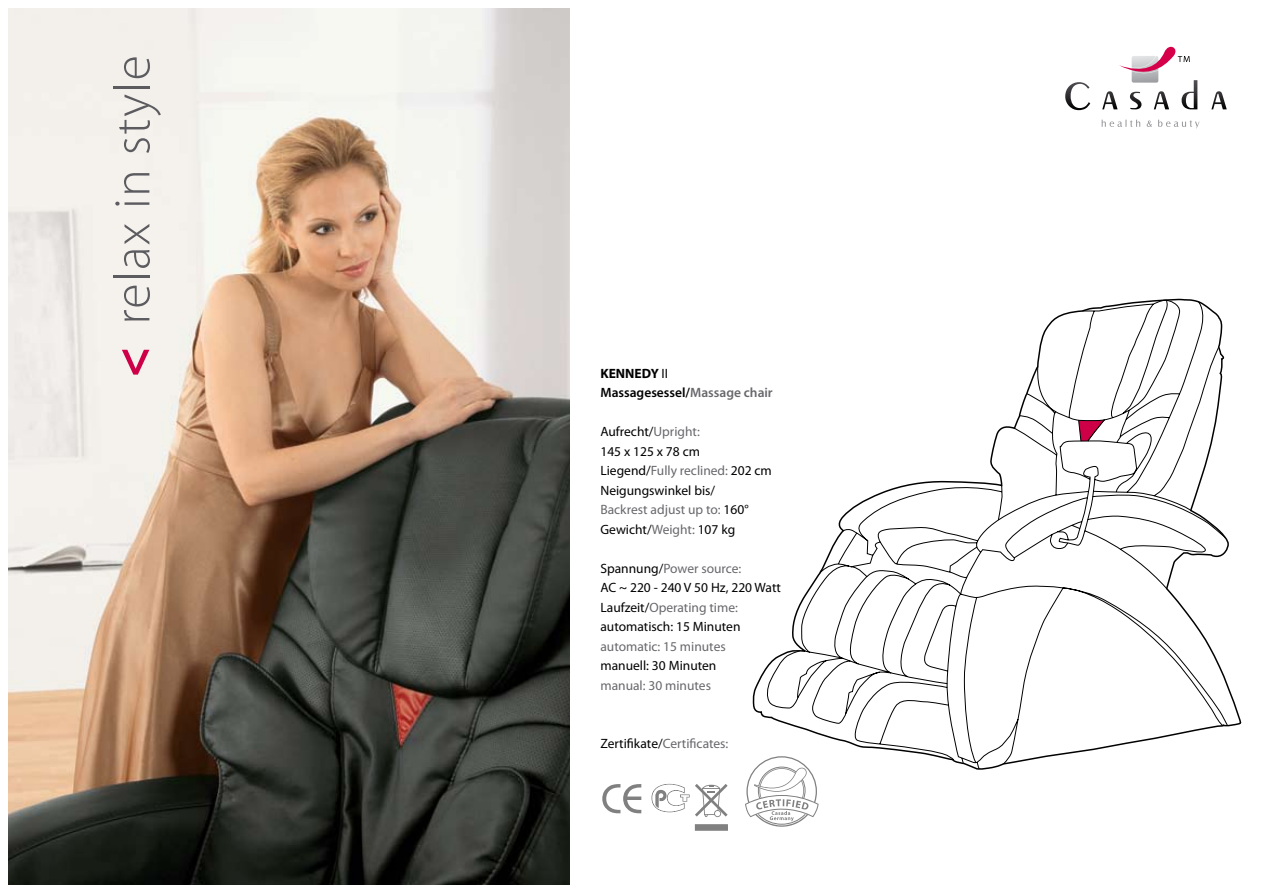
<style>
.page{position:relative;width:1263px;height:893px;background:#fff}
.page>*{position:absolute;margin:0;border:0;box-sizing:border-box;transform-origin:0 0}
.t1{font:300 51.75px "Myriad Pro";letter-spacing:.025em;color:#5c5b60}
.t2{font:13.5px/19.5px "Myriad Pro";color:#000}
.t3{font:13.5px "Myriad Pro";color:#68676c}
.t4{font:600 13.5px/19.5px "Myriad Pro";color:#000}
.s1{font-weight:700;color:#cd0047}
.s2{font-weight:700}
.s3{font-weight:400}
.s4{color:#68676c}
.s5{color:#000}
</style>
<div class="page">
<img style="left:9px;top:9px;width:561px;height:875px">
<svg style="left:602px;top:784px;width:39px;height:29px"></svg>
<div style="left:695px;top:824px;width:33px;height:7px;background:#808080"></div>
<svg style="left:651px;top:784px;width:77px;height:33px"></svg>
<svg style="left:745px;top:771px;width:74px;height:56px"></svg>
<svg style="left:765px;top:299px;width:463px;height:471px"></svg>
<svg style="left:1078px;top:419px;width:27px;height:23px"></svg>
<svg style="left:1101px;top:120px;width:39px;height:7px"></svg>
<svg style="left:1147px;top:121px;width:5px;height:6px"></svg>
<svg style="left:1158px;top:120px;width:41px;height:8px"></svg>
<svg style="left:1065px;top:47px;width:162px;height:63px"></svg>
<h1 class="t1" style="left:101px;top:378px;width:324px;rotate:-90deg"><span class="s1">&lt;</span> relax in style</h1>
<p class="t4" style="left:600px;top:363px;width:174px"><span class="s2">KENNEDY</span> <span class="s3">II<br></span>Massagesessel/<span class="s4">Massage chair</span></p>
<p class="t2" style="left:600px;top:422px;width:173px">Aufrecht/<span class="s4">Upright:<br></span>145 x 125 x 78 cm<br>Liegend/<span class="s4">Fully reclined:</span> 202 cm<br>Neigungswinkel bis/<br><span class="s4">Backrest adjust up to:</span> 160°<br>Gewicht/<span class="s4">Weight:</span> 107 kg</p>
<p class="t2" style="left:600px;top:558px;width:182px">Spannung/<span class="s4">Power source:<br></span>AC ~ 220 - 240 V 50 Hz, 220 Watt<br>Laufzeit/<span class="s4">Operating time: </span>automatisch: 15 Minuten</p>
<p class="t3" style="left:600px;top:638px;width:127px">automatic: 15 minutes</p>
<p class="t2" style="left:600px;top:656px;width:117px">manuell: 30 Minuten</p>
<p class="t3" style="left:600px;top:677px;width:112px">manual: 30 minutes</p>
<p class="t3" style="left:600px;top:735px;width:129px"><span class="s5">Zertifikate/</span>Certificates:</p>
</div>
